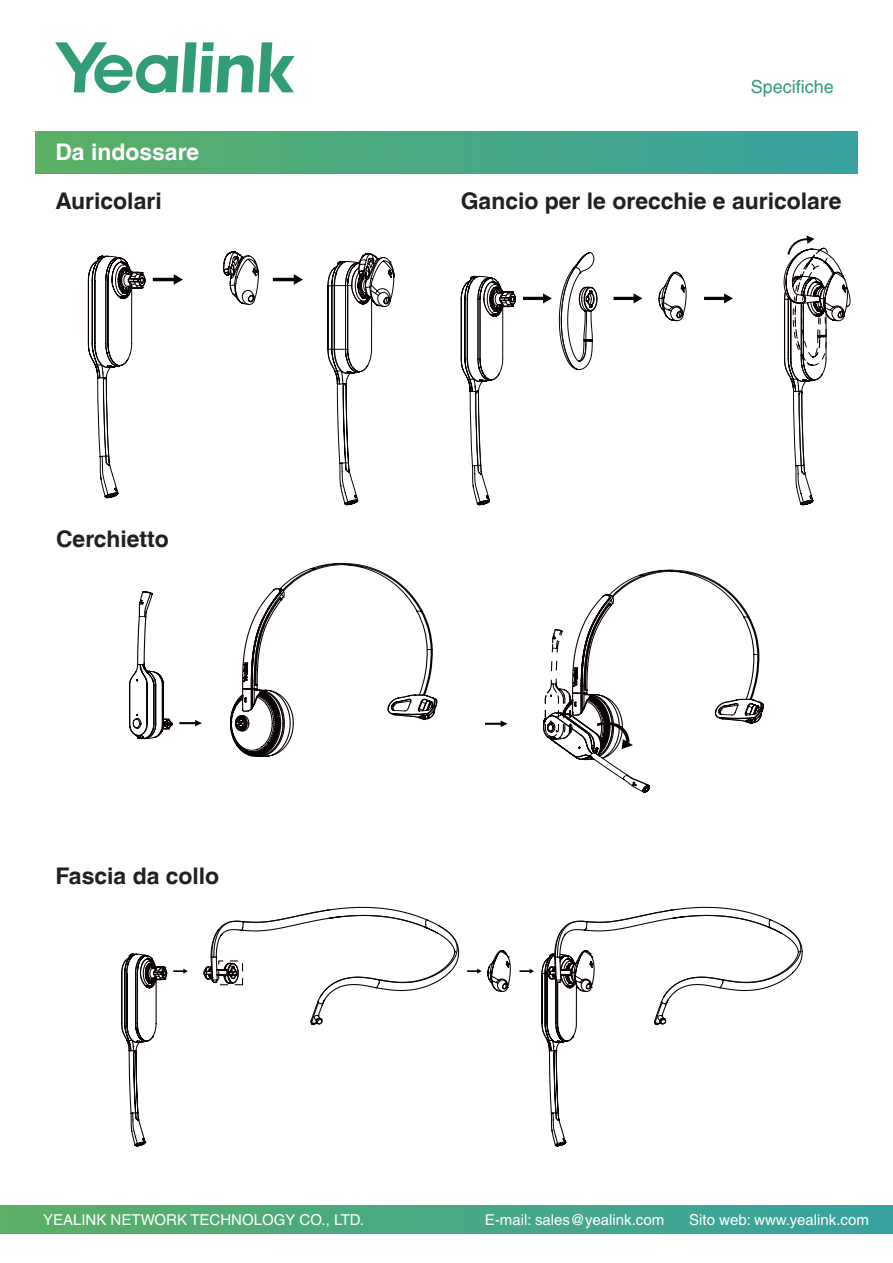
<style>
.page{position:relative;width:893px;height:1263px;background:#fff}
.page>*{position:absolute;margin:0;border:0;box-sizing:border-box;transform-origin:0 0}
.t1{font:700 22.95px "Helvetica LT";color:#231f20}
.t2{font:700 22.95px "Helvetica LT";color:#fff}
.t3{font:18px "Helvetica LT";color:#329c75}
.t4{font:15px "Helvetica LT";color:#fff}
</style>
<div class="page">
<svg style="left:55px;top:42px;width:239px;height:51px"></svg>
<div style="left:0;top:1206px;width:893px;height:27px;background:linear-gradient(to right,#5ab065,#38a2a2)"></div>
<div style="left:35px;top:132px;width:822px;height:42px;background:linear-gradient(to right,#5ab065,#38a2a2)"></div>
<svg style="left:468px;top:382px;width:346px;height:123px"></svg>
<svg style="left:467px;top:235px;width:383px;height:147px"></svg>
<svg style="left:280px;top:563px;width:126px;height:25px"></svg>
<svg style="left:130px;top:588px;width:307px;height:169px"></svg>
<svg style="left:543px;top:570px;width:220px;height:222px"></svg>
<svg style="left:485px;top:720px;width:23px;height:7px"></svg>
<svg style="left:121px;top:909px;width:413px;height:236px"></svg>
<svg style="left:619px;top:907px;width:153px;height:13px"></svg>
<svg style="left:541px;top:920px;width:262px;height:226px"></svg>
<svg style="left:88px;top:255px;width:29px;height:244px"></svg>
<svg style="left:117px;top:256px;width:36px;height:240px"></svg>
<svg style="left:153px;top:274px;width:30px;height:11px"></svg>
<svg style="left:223px;top:251px;width:171px;height:254px"></svg>
<p class="t2" style="left:55px;top:138px;width:145px">Da indossare</p>
<p class="t3" style="left:751px;top:76px;width:85px">Specifiche</p>
<p class="t1" style="left:55px;top:187px;width:108px">Auricolari</p>
<p class="t1" style="left:461px;top:187px;width:382px">Gancio per le orecchie e auricolare</p>
<p class="t1" style="left:56px;top:524px;width:114px">Cerchietto</p>
<p class="t1" style="left:55px;top:862px;width:165px">Fascia da collo</p>
<p class="t4" style="left:43px;top:1211px;width:322px">YEALINK NETWORK TECHNOLOGY CO., LTD.</p>
<p class="t4" style="left:485px;top:1211px;width:181px">E-mail: sales@yealink.com</p>
<p class="t4" style="left:689px;top:1211px;width:181px">Sito web: www.yealink.com</p>
</div>
